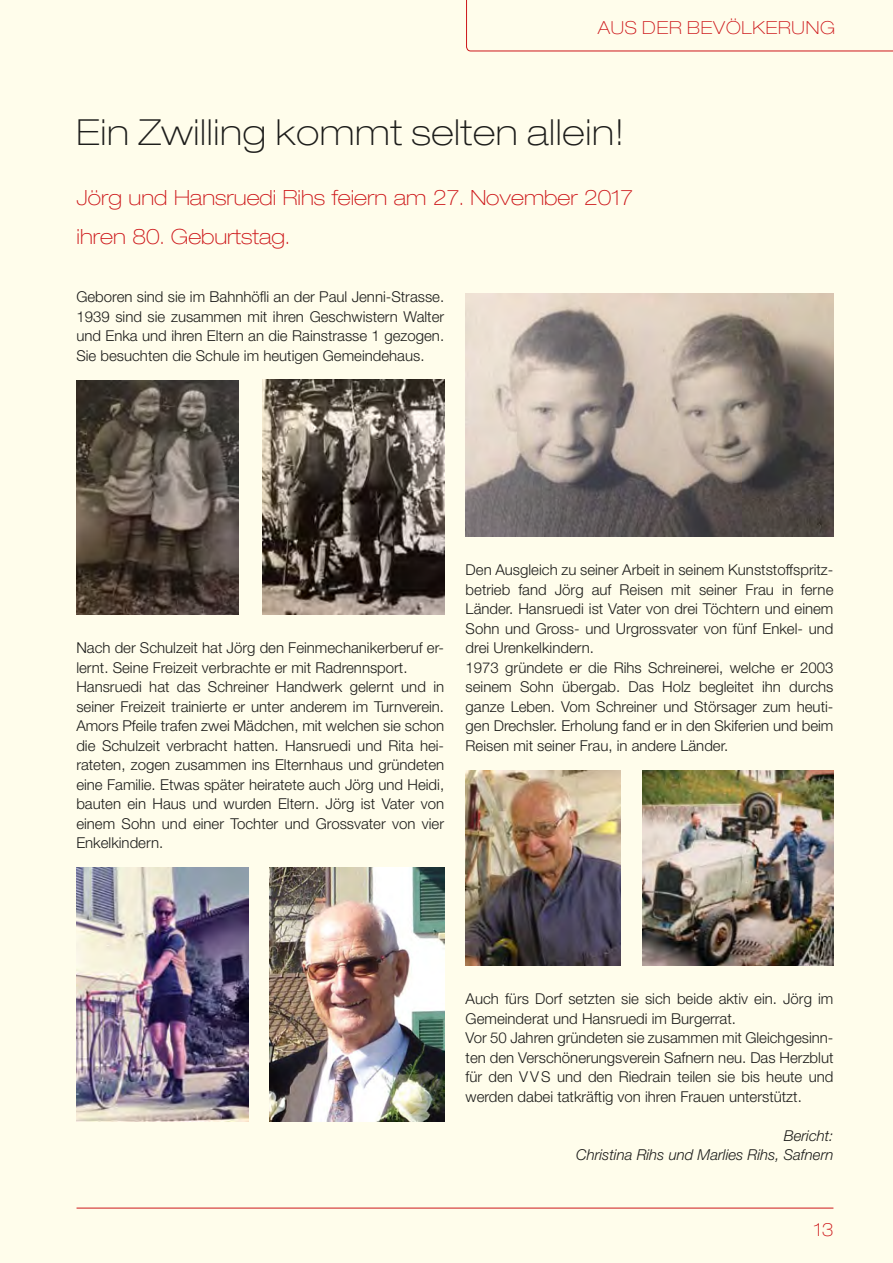
<style>
.page{position:relative;width:893px;height:1263px;background:#fffdeb}
.page>*{position:absolute;margin:0;border:0;box-sizing:border-box;transform-origin:0 0}
.t1{font:100 expanded 36px "Helvetica Neue LT Std";letter-spacing:.02em;color:#1d1d1b}
.t2{font:100 expanded 21px/39px "Helvetica Neue LT Std";color:#cd171a}
.t3{font:100 expanded 18px "Helvetica Neue LT Std";letter-spacing:.04em;color:#cd171a}
.t4{font:300 15px/19.5px "Helvetica Neue LT Std";color:#1d1d1b}
.t5{font:italic 300 15px/19.5px "Helvetica Neue LT Std";color:#1d1d1b;text-align:right}
</style>
<div class="page">
<hr style="left:77px;top:1208px;width:756px;height:1px;background:#cd171a">
<svg style="left:466px;top:0;width:427px;height:51px"></svg>
<img style="left:466px;top:770px;width:155px;height:195px">
<img style="left:642px;top:770px;width:191px;height:195px">
<img style="left:76px;top:868px;width:172px;height:253px">
<img style="left:270px;top:868px;width:174px;height:253px">
<img style="left:466px;top:294px;width:367px;height:242px">
<img style="left:76px;top:380px;width:163px;height:234px">
<img style="left:262px;top:380px;width:182px;height:234px">
<p class="t3" style="left:598px;top:17px;width:239px">AUS DER BEVÖLKERUNG</p>
<h1 class="t1" style="left:77px;top:111px;width:549px">Ein Zwilling kommt selten allein!</h1>
<h2 class="t2" style="left:77px;top:177px;width:558px">Jörg und Hansruedi Rihs feiern am 27. November 2017 ihren 80. Geburtstag.</h2>
<p class="t4" style="left:76px;top:287px;width:369px;text-align:justify">Geboren sind sie im Bahnhöfli an der Paul Jenni-Strasse.<br>1939 sind sie zusammen mit ihren Geschwistern Walter und Enka und ihren Eltern an die Rainstrasse 1 gezogen.<br>Sie besuchten die Schule im heutigen Gemeindehaus.</p>
<p class="t4" style="left:76px;top:638px;width:369px">Nach der Schulzeit hat Jörg den Feinmechanikerberuf er&shy;lernt. Seine Freizeit verbrachte er mit Radrennsport.<br>Hansruedi hat das Schreiner Handwerk gelernt und in seiner Freizeit trainierte er unter anderem im Turnverein.<br>Amors Pfeile trafen zwei Mädchen, mit welchen sie schon die Schulzeit verbracht hatten. Hansruedi und Rita hei&shy;rateten, zogen zusammen ins Elternhaus und gründeten eine Familie. Etwas später heiratete auch Jörg und Heidi, bauten ein Haus und wurden Eltern. Jörg ist Vater von einem Sohn und einer Tochter und Grossvater von vier Enkelkindern.</p>
<p class="t4" style="left:466px;top:560px;width:369px">Den Ausgleich zu seiner Arbeit in seinem Kunststoffspritz&shy;betrieb fand Jörg auf Reisen mit seiner Frau in ferne Länder. Hansruedi ist Vater von drei Töchtern und einem Sohn und Gross- und Urgrossvater von fünf Enkel- und drei Urenkelkindern.<br>1973 gründete er die Rihs Schreinerei, welche er 2003 seinem Sohn übergab. Das Holz begleitet ihn durchs ganze Leben. Vom Schreiner und Störsager zum heuti&shy;gen Drechsler. Erholung fand er in den Skiferien und beim Reisen mit seiner Frau, in andere Länder.</p>
<p class="t4" style="left:466px;top:989px;width:369px">Auch fürs Dorf setzten sie sich beide aktiv ein. Jörg im Gemeinderat und Hansruedi im Burgerrat.<br>Vor 50 Jahren gründeten sie zusammen mit Gleichgesinn&shy;ten den Verschönerungsverein Safnern neu. Das Herzblut für den V V S und den Riedrain teilen sie bis heute und werden dabei tatkräftig von ihren Frauen unterstützt.</p>
<p class="t5" style="left:576px;top:1125px;width:259px">Bericht:<br>Christina Rihs und Marlies Rihs, Safnern</p>
<p class="t3" style="left:814px;top:1219px;width:21px">13</p>
</div>
